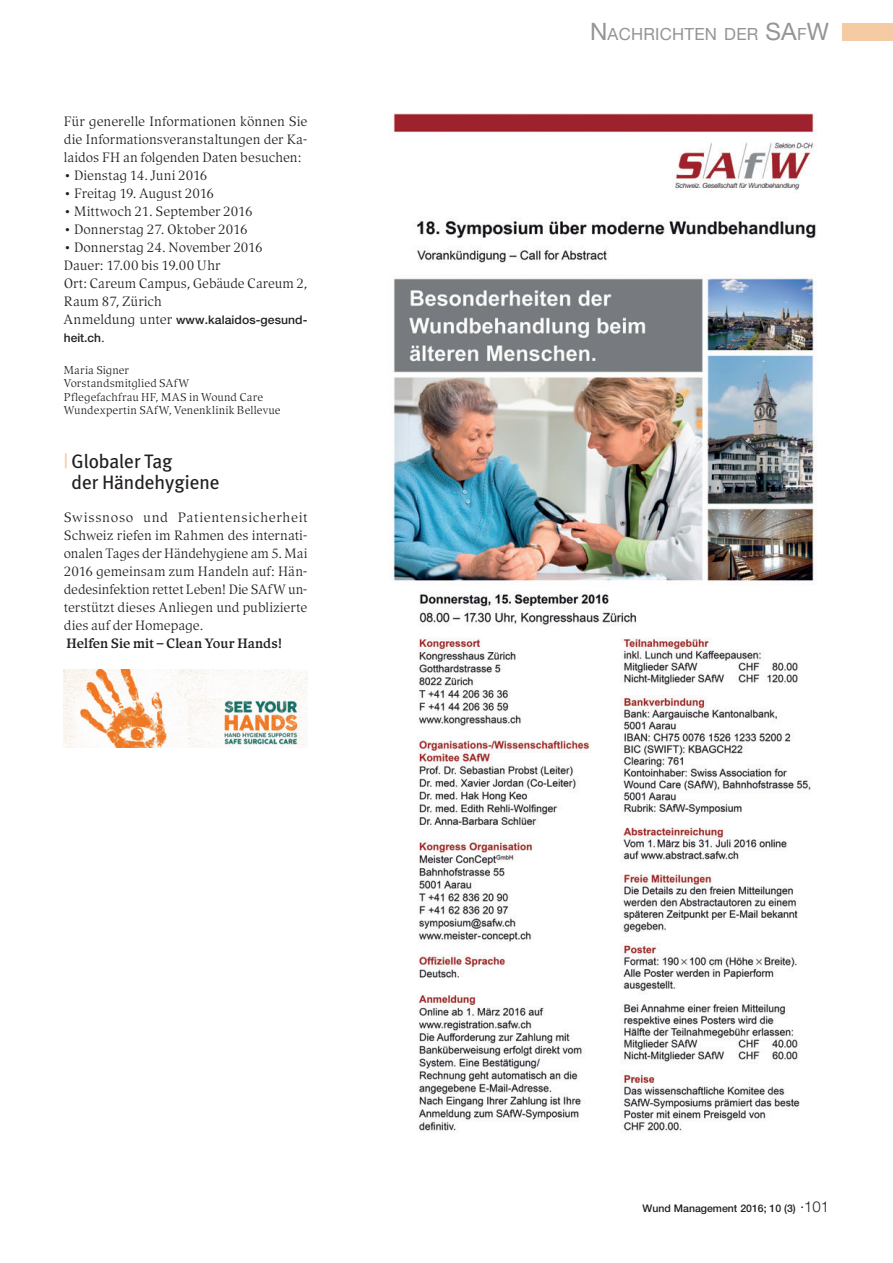
<style>
.page{position:relative;width:893px;height:1263px;background:#fff}
.page>*{position:absolute;margin:0;border:0;box-sizing:border-box;transform-origin:0 0}
.t1{font:19.5px/21px "Meta Plus";letter-spacing:-.005em;color:#231f20}
.t2{font:16.8px "Helvetica Neue";letter-spacing:.015em;color:#939598}
.t3{font:13.5px/18px "Compatil Exquisit LT";letter-spacing:-.005em;color:#231f20;text-align:justify}
.t4{font:700 13.5px "Compatil Exquisit LT";letter-spacing:-.005em;color:#231f20}
.t5{font:500 12px/18px "Helvetica Neue";letter-spacing:.005em;color:#231f20}
.t6{font:11.25px/13.5px "Compatil Exquisit LT";letter-spacing:.01em;color:#231f20}
.t7{font:500 10.5px "Helvetica Neue";color:#231f20}
.s1{font-family:"Compatil Exquisit LT";font-weight:400;font-size:13.5px}
.s2{color:#f5cba3}
.s3{font-size:24px}
.s4{font-weight:300;font-size:15px}
</style>
<div class="page">
<div style="left:842px;top:23px;width:51px;height:17px;background:#f5cba3"></div>
<img style="left:64px;top:670px;width:244px;height:78px">
<img style="left:393px;top:113px;width:424px;height:1019px">
<p class="t3" style="left:64px;top:112px;width:245px">Für generelle Informationen können Sie die Informationsveranstaltungen der Ka&shy;laidos FH an folgenden Daten besuchen:</p>
<p class="t3" style="left:64px;top:166px;width:145px">• Dienstag 14. Juni 2016</p>
<p class="t3" style="left:64px;top:184px;width:152px">• Freitag 19. August 2016</p>
<p class="t3" style="left:64px;top:202px;width:190px">• Mittwoch 21. September 2016</p>
<p class="t3" style="left:64px;top:220px;width:185px">• Donnerstag 27. Oktober 2016</p>
<p class="t3" style="left:64px;top:238px;width:245px;text-align:left">• Donnerstag 24. November 2016<br>Dauer: 17.00 bis 19.00 Uhr<br>Ort: Careum Campus, Gebäude Careum 2,<br>Raum 87, Zürich</p>
<p class="t5" style="left:64px;top:311px;width:245px"><span class="s1">Anmeldung unter</span> www.kalaidos-gesund&shy;heit.ch<span class="s1">.</span></p>
<p class="t6" style="left:64px;top:363px;width:218px">Maria Signer<br>Vorstandsmitglied SAfW<br>Pflegefachfrau HF, MAS in Wound Care<br>Wundexpertin SAfW, Venenklinik Bellevue</p>
<h1 class="t1" style="left:72px;top:451px;width:150px;text-indent:-8px"><span class="s2">|</span> Globaler Tag<br>der Händehygiene</h1>
<p class="t3" style="left:64px;top:508px;width:245px">Swissnoso und Patientensicherheit Schweiz riefen im Rahmen des internati&shy;onalen Tages der Händehygiene am 5. Mai 2016 gemeinsam zum Handeln auf: Hän&shy;dedesinfektion rettet Leben! Die SAfW un&shy;terstützt dieses Anliegen und publizierte dies auf der Homepage.</p>
<p class="t4" style="left:67px;top:635px;width:217px">Helfen Sie mit – Clean Your Hands!</p>
<p class="t2" style="left:590px;top:24px;width:241px"><span class="s3">N</span>ACHRICHTEN DER <span class="s3">SA</span>F<span class="s3">W</span></p>
<p class="t7" style="left:642px;top:1201px;width:188px">Wund Management 2016; 10 (3) <span class="s4">·101</span></p>
</div>
